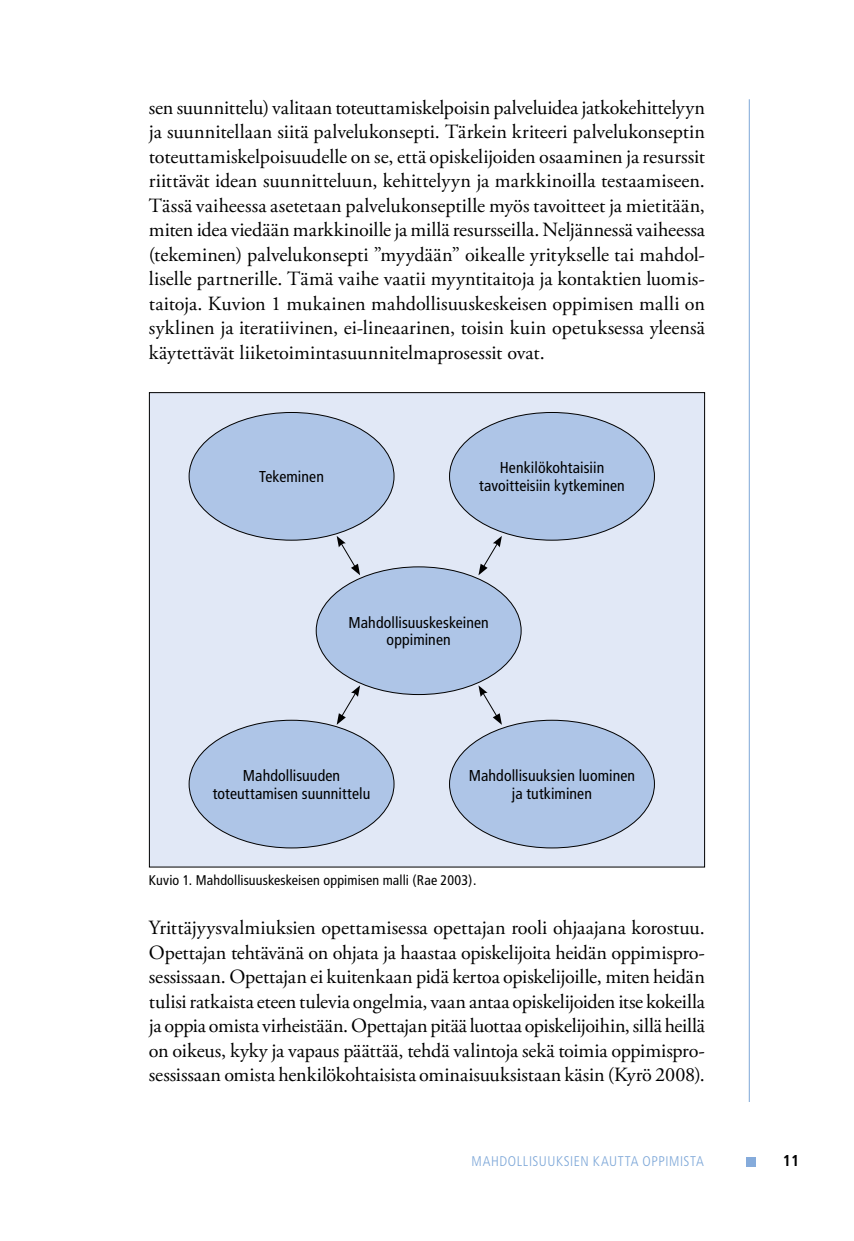
<style>
.page{position:relative;width:854px;height:1241px;background:#fff}
.page>*{position:absolute;margin:0;border:0;box-sizing:border-box;transform-origin:0 0}
.t1{font:20.12px/24.5px "Adobe Garamond Pro";color:#000;text-align:justify}
.t2{font:condensed 15.75px/17.5px "Frutiger";letter-spacing:.005em;color:#000;text-align:center}
.t3{font:700 condensed 15.75px "Frutiger";color:#000}
.t4{font:condensed 14px "Frutiger";letter-spacing:.01em;color:#000}
.t5{font:300 condensed 14px "Frutiger";letter-spacing:.04em;color:#7da7d8}
</style>
<div class="page">
<hr style="left:748px;top:99px;width:1px;height:1002px;background:#7da7d8">
<div style="left:745px;top:1156px;width:10px;height:10px;background:#85abdb"></div>
<div style="left:149px;top:392px;width:555px;height:474px;background:#e1e8f6"></div>
<div style="left:189px;top:412px;width:205px;height:128px;background:#aec5e7;border-radius:50%"></div>
<div style="left:316px;top:566px;width:205px;height:128px;background:#aec5e7;border-radius:50%"></div>
<div style="left:189px;top:720px;width:205px;height:127px;background:#aec5e7;border-radius:50%"></div>
<div style="left:449px;top:412px;width:205px;height:128px;background:#aec5e7;border-radius:50%"></div>
<div style="left:449px;top:720px;width:205px;height:127px;background:#aec5e7;border-radius:50%"></div>
<svg style="left:336px;top:536px;width:24px;height:39px"></svg>
<svg style="left:336px;top:685px;width:24px;height:39px"></svg>
<svg style="left:478px;top:536px;width:23px;height:39px"></svg>
<svg style="left:478px;top:685px;width:23px;height:39px"></svg>
<p class="t1" style="left:149px;top:96px;width:557px">sen suunnittelu) valitaan toteuttamiskelpoisin palveluidea jatkokehittelyyn ja suunnitellaan siitä palvelukonsepti. Tärkein kriteeri palvelukonseptin toteuttamiskelpoisuudelle on se, että opiskelijoiden osaaminen ja resurssit riittävät idean suunnitteluun, kehittelyyn ja markkinoilla testaamiseen.<br>Tässä vaiheessa asetetaan palvelukonseptille myös tavoitteet ja mietitään, miten idea viedään markkinoille ja millä resursseilla. Neljännessä vaiheessa (tekeminen) palvelukonsepti ”myydään” oikealle yritykselle tai mahdol&shy;liselle partnerille. Tämä vaihe vaatii myyntitaitoja ja kontaktien luomis&shy;taitoja. Kuvion 1 mukainen mahdollisuuskeskeisen oppimisen malli on syklinen ja iteratiivinen, ei-lineaarinen, toisin kuin opetuksessa yleensä käytettävät liiketoimintasuunnitelmaprosessit ovat.</p>
<p class="t2" style="left:259px;top:468px;width:66px">Tekeminen</p>
<p class="t2" style="left:479px;top:459px;width:147px">Henkilökohtaisiin tavoitteisiin kytkeminen</p>
<p class="t2" style="left:348px;top:613px;width:142px">Mahdollisuuskeskeinen oppiminen</p>
<p class="t2" style="left:213px;top:767px;width:159px">Mahdollisuuden toteuttamisen suunnittelu</p>
<p class="t2" style="left:468px;top:767px;width:168px">Mahdollisuuksien luominen ja tutkiminen</p>
<p class="t4" style="left:149px;top:871px;width:329px">Kuvio 1. Mahdollisuuskeskeisen oppimisen malli (Rae 2003).</p>
<p class="t1" style="left:149px;top:916px;width:557px">Yrittäjyysvalmiuksien opettamisessa opettajan rooli ohjaajana korostuu.<br>Opettajan tehtävänä on ohjata ja haastaa opiskelijoita heidän oppimispro&shy;sessissaan. Opettajan ei kuitenkaan pidä kertoa opiskelijoille, miten heidän tulisi ratkaista eteen tulevia ongelmia, vaan antaa opiskelijoiden itse kokeilla ja oppia omista virheistään. Opettajan pitää luottaa opiskelijoihin, sillä heillä on oikeus, kyky ja vapaus päättää, tehdä valintoja sekä toimia oppimispro&shy;sessissaan omista henkilökohtaisista ominaisuuksistaan käsin (Kyrö 2008).</p>
<p class="t5" style="left:471px;top:1153px;width:233px">MAHDOLLISUUKSIEN KAUTTA OPPIMISTA</p>
<p class="t3" style="left:782px;top:1151px;width:18px">11</p>
</div>
